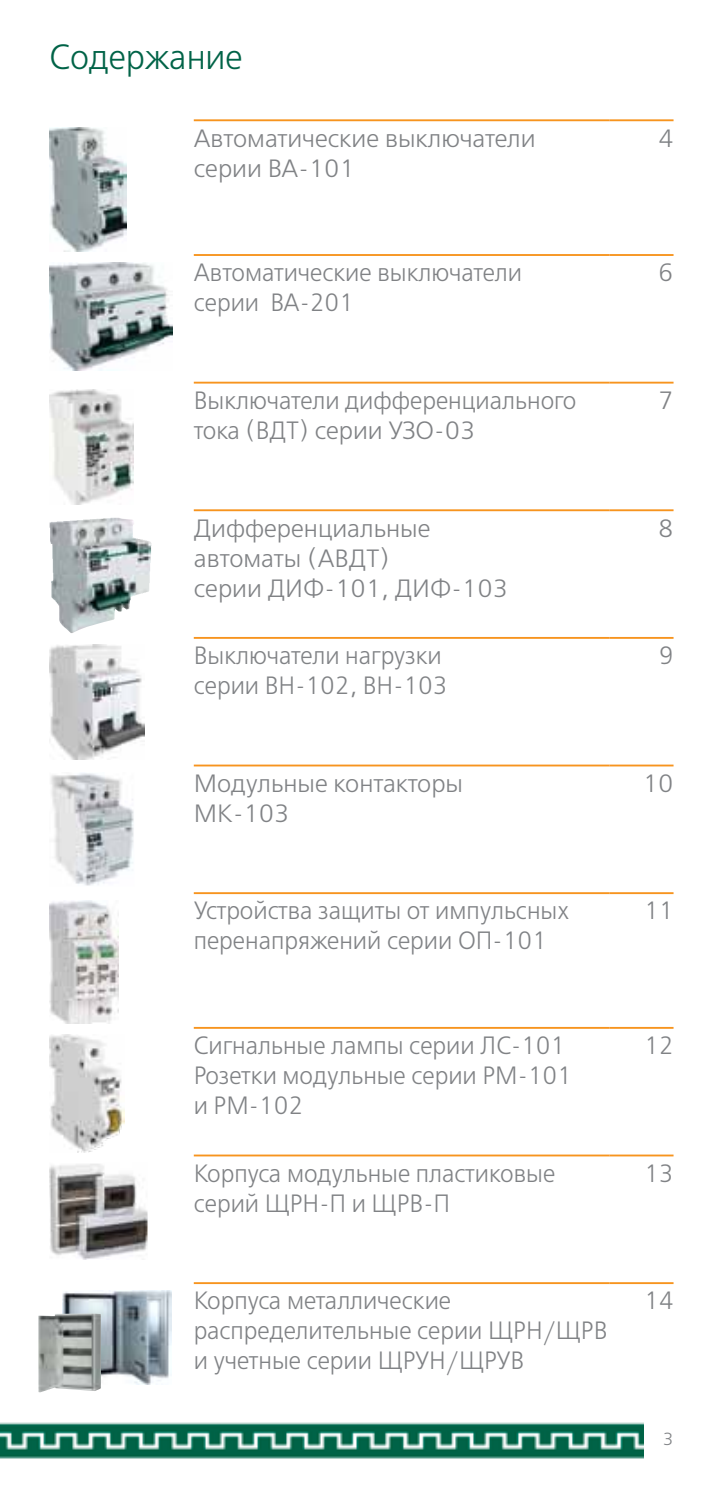
<style>
.page{position:relative;width:709px;height:1489px;background:#fff}
.page>*{position:absolute;margin:0;border:0;box-sizing:border-box;transform-origin:0 0}
.t1{font:35px "Free Set C";color:#006347;scale:.96 1}
.t2{font:25px/30px "Free Set C";color:#808285;scale:.96 1}
.t3{font:25px/30px "Free Set C";color:#808285}
.t4{font:17.5px "Free Set C";color:#808285}
</style>
<div class="page">
<img style="left:0;top:1422px;width:643px;height:37px">
<hr style="left:194px;top:119px;width:415px;height:2px;background:#f7941e">
<hr style="left:609px;top:119px;width:64px;height:2px;background:#f7941e">
<hr style="left:194px;top:254px;width:415px;height:2px;background:#f7941e">
<hr style="left:609px;top:254px;width:64px;height:2px;background:#f7941e">
<hr style="left:194px;top:381px;width:415px;height:2px;background:#f7941e">
<hr style="left:609px;top:381px;width:64px;height:2px;background:#f7941e">
<hr style="left:194px;top:509px;width:415px;height:2px;background:#f7941e">
<hr style="left:609px;top:509px;width:64px;height:2px;background:#f7941e">
<hr style="left:194px;top:637px;width:415px;height:1px;background:#f7941e">
<hr style="left:609px;top:637px;width:64px;height:1px;background:#f7941e">
<hr style="left:194px;top:764px;width:415px;height:2px;background:#f7941e">
<hr style="left:609px;top:764px;width:64px;height:2px;background:#f7941e">
<hr style="left:194px;top:892px;width:415px;height:2px;background:#f7941e">
<hr style="left:609px;top:892px;width:64px;height:2px;background:#f7941e">
<hr style="left:194px;top:1026px;width:415px;height:2px;background:#f7941e">
<hr style="left:609px;top:1026px;width:64px;height:2px;background:#f7941e">
<hr style="left:194px;top:1154px;width:415px;height:2px;background:#f7941e">
<hr style="left:609px;top:1154px;width:64px;height:2px;background:#f7941e">
<hr style="left:194px;top:1281px;width:415px;height:2px;background:#f7941e">
<hr style="left:609px;top:1281px;width:64px;height:2px;background:#f7941e">
<img style="left:50px;top:127px;width:77px;height:124px">
<img style="left:50px;top:262px;width:123px;height:108px">
<img style="left:50px;top:390px;width:83px;height:114px">
<img style="left:50px;top:518px;width:101px;height:115px">
<img style="left:50px;top:645px;width:95px;height:114px">
<img style="left:50px;top:773px;width:84px;height:113px">
<img style="left:50px;top:900px;width:69px;height:123px">
<img style="left:50px;top:1034px;width:75px;height:118px">
<img style="left:50px;top:1164px;width:98px;height:94px">
<img style="left:63px;top:1290px;width:108px;height:94px">
<img style="left:38px;top:1313px;width:63px;height:78px">
<h1 class="t1" style="left:50px;top:37px;width:203px">Содержание</h1>
<p class="t3" style="left:194px;top:123px;width:343px">Автоматические выключатели серии ВА-101</p>
<p class="t3" style="left:658px;top:123px;width:17px">4</p>
<p class="t2" style="left:194px;top:258px;width:343px">Автоматические выключатели cерии ВА-201</p>
<p class="t3" style="left:658px;top:258px;width:17px">6</p>
<p class="t2" style="left:194px;top:386px;width:400px">Выключатели дифференциального тока (ВДТ) серии УЗО-03</p>
<p class="t3" style="left:658px;top:386px;width:17px">7</p>
<p class="t3" style="left:194px;top:513px;width:316px">Дифференциальные автоматы (АВДТ)<br>серии ДИФ-101, ДИФ-103</p>
<p class="t3" style="left:658px;top:513px;width:17px">8</p>
<p class="t2" style="left:194px;top:641px;width:266px">Выключатели нагрузки серии ВН-102, ВН-103</p>
<p class="t2" style="left:658px;top:641px;width:17px">9</p>
<p class="t3" style="left:194px;top:768px;width:271px">Модульные контакторы<br>МК-103</p>
<p class="t3" style="left:643px;top:768px;width:32px">10</p>
<p class="t2" style="left:194px;top:896px;width:392px">Устройства защиты от импульсных перенапряжений серии ОП-101</p>
<p class="t2" style="left:644px;top:896px;width:32px">11</p>
<p class="t2" style="left:194px;top:1030px;width:395px">Cигнальные лампы серии ЛС-101<br>Розетки модульные серии РМ-101 и РМ-102</p>
<p class="t2" style="left:644px;top:1030px;width:32px">12</p>
<p class="t2" style="left:194px;top:1158px;width:378px">Корпуса модульные пластиковые серий ЩРН-П и ЩРВ-П</p>
<p class="t2" style="left:644px;top:1158px;width:32px">13</p>
<p class="t2" style="left:194px;top:1286px;width:432px">Корпуса металлические распределительные серии ЩРН/ЩРВ и учетные серии ЩРУН/ЩРУВ</p>
<p class="t2" style="left:644px;top:1286px;width:32px">14</p>
<p class="t4" style="left:662px;top:1428px;width:12px">3</p>
</div>
